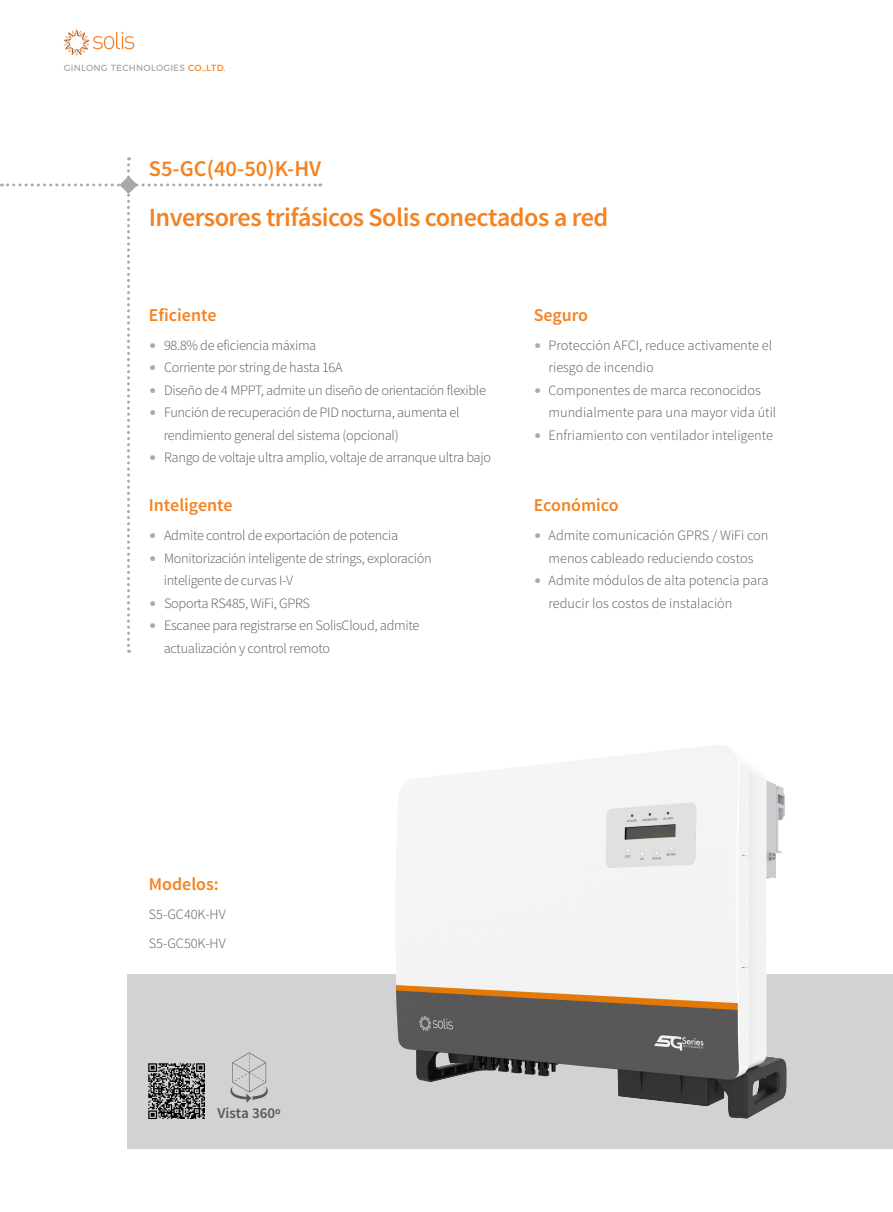
<style>
.page{position:relative;width:893px;height:1212px;background:#fff}
.page>*{position:absolute;margin:0;border:0;box-sizing:border-box;transform-origin:0 0}
.t1{font:600 26.25px "Source Sans Pro";letter-spacing:-.02em;color:#f58220}
.t2{font:600 22.5px "Source Sans Pro";color:#f58220}
.t3{font:600 18px "Source Sans Pro";color:#f58220}
.t4{font:600 15px "Source Sans Pro";color:#57585a}
.t5{font:300 14.25px/22.5px "Source Sans Pro";letter-spacing:-.02em;color:#57585a}
.t6{font:300 14.25px/22.5px "Source Sans Pro";color:#57585a}
.t7{font:9px "Montserrat";letter-spacing:.025em;color:#a8a9ad}
.s1{color:#f58220}
.s2{color:#a8a9ad}
</style>
<div class="page">
<div style="left:128px;top:974px;width:765px;height:174px;background:#d1d2d4"></div>
<svg style="left:64px;top:30px;width:70px;height:25px"></svg>
<img style="left:396px;top:746px;width:391px;height:372px">
<img style="left:149px;top:1063px;width:55px;height:55px">
<svg style="left:230px;top:1052px;width:38px;height:51px"></svg>
<svg style="left:1px;top:157px;width:320px;height:496px"></svg>
<p class="t7" style="left:64px;top:61px;width:163px">GINLONG TECHNOLOGIES <span class="s1">CO.,LTD.</span></p>
<h2 class="t2" style="left:149px;top:154px;width:174px">S5-GC(40-50)K-HV</h2>
<h1 class="t1" style="left:149px;top:201px;width:461px">Inversores trifásicos Solis conectados a red</h1>
<p class="t3" style="left:149px;top:304px;width:69px">Eficiente</p>
<p class="t5" style="left:149px;top:334px;width:169px"><span class="s2">•</span> 98.8% de eficiencia máxima</p>
<p class="t5" style="left:149px;top:357px;width:195px"><span class="s2">•</span> Corriente por string de hasta 16A</p>
<p class="t5" style="left:149px;top:379px;width:339px"><span class="s2">•</span> Diseño de 4 MPPT, admite un diseño de orientación flexible</p>
<p class="t5" style="left:164px;top:402px;width:297px;text-indent:-15px"><span class="s2">•</span> Función de recuperación de PID nocturna, aumenta el rendimiento general del sistema (opcional)</p>
<p class="t5" style="left:149px;top:447px;width:344px"><span class="s2">•</span> Rango de voltaje ultra amplio, voltaje de arranque ultra bajo</p>
<p class="t3" style="left:149px;top:494px;width:85px">Inteligente</p>
<p class="t5" style="left:149px;top:524px;width:251px"><span class="s2">•</span> Admite control de exportación de potencia</p>
<p class="t5" style="left:164px;top:547px;width:270px;text-indent:-15px"><span class="s2">•</span> Monitorización inteligente de strings, exploración inteligente de curvas I-V</p>
<p class="t5" style="left:149px;top:592px;width:163px"><span class="s2">•</span> Soporta RS485, WiFi, GPRS</p>
<p class="t5" style="left:164px;top:614px;width:257px;text-indent:-15px"><span class="s2">•</span> Escanee para registrarse en SolisCloud, admite actualización y control remoto</p>
<p class="t3" style="left:534px;top:304px;width:56px">Seguro</p>
<p class="t6" style="left:549px;top:334px;width:225px;text-indent:-15px"><span class="s2">•</span> Protección AFCI, reduce activamente el riesgo de incendio</p>
<p class="t6" style="left:549px;top:379px;width:229px;text-indent:-15px"><span class="s2">•</span> Componentes de marca reconocidos mundialmente para una mayor vida útil</p>
<p class="t6" style="left:534px;top:424px;width:241px"><span class="s2">•</span> Enfriamiento con ventilador inteligente</p>
<p class="t3" style="left:534px;top:494px;width:86px">Económico</p>
<p class="t6" style="left:534px;top:524px;width:236px;text-align:center"><span class="s2">•</span> Admite comunicación GPRS / WiFi con menos cableado reduciendo costos</p>
<p class="t6" style="left:549px;top:569px;width:221px;text-indent:-15px"><span class="s2">•</span> Admite módulos de alta potencia para reducir los costos de instalación</p>
<p class="t3" style="left:149px;top:873px;width:71px">Modelos:</p>
<p class="t6" style="left:149px;top:899px;width:78px;line-height:29.5px">S5-GC40K-HV<br>S5-GC50K-HV</p>
<p class="t4" style="left:218px;top:1104px;width:65px">Vista 360º</p>
</div>
